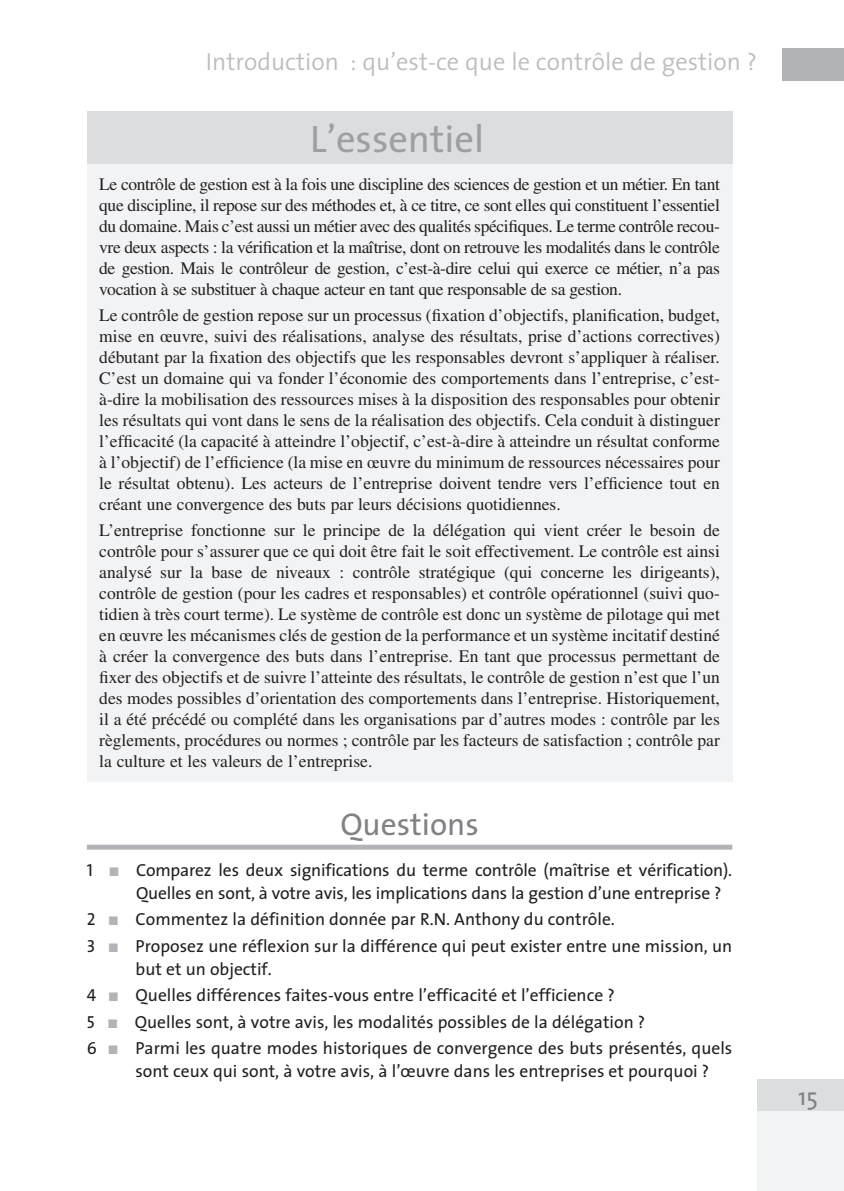
<style>
.page{position:relative;width:844px;height:1191px;background:#fff}
.page>*{position:absolute;margin:0;border:0;box-sizing:border-box;transform-origin:0 0}
.t1{font:38.5px "The Sans";color:#9d9fa2}
.t2{font:31.5px "The Sans";color:#808285}
.t3{font:300 24.5px "The Sans";color:#bcbdc0}
.t4{font:24.5px "The Sans";color:#808285}
.t5{font:17.5px/21px "Times";color:#231f20;text-align:justify}
.t6{font:17.5px/26.4px "The Sans";color:#231f20}
.s1{font-family:"The Sans Caps"}
.s2{color:#b2b3b7}
</style>
<div class="page">
<div style="left:756px;top:1079px;width:87px;height:32px;background:#dcdddf"></div>
<div style="left:756px;top:1111px;width:87px;height:79px;background:#f2f3f4"></div>
<div style="left:781px;top:48px;width:62px;height:33px;background:#b2b3b7"></div>
<div style="left:87px;top:112px;width:645px;height:670px;background:#f2f3f4"></div>
<div style="left:87px;top:112px;width:645px;height:52px;background:#dcdddf"></div>
<div style="left:87px;top:844px;width:645px;height:5px;background:#b2b3b7"></div>
<h3 class="t3" style="left:206px;top:42px;width:552px">Introduction : qu’est-ce que le contrôle de gestion ?</h3>
<h1 class="t1" style="left:310px;top:107px;width:175px">L’essentiel</h1>
<p class="t5" style="left:99px;top:173px;width:622px">Le contrôle de gestion est à la fois une discipline des sciences de gestion et un métier. En tant que discipline, il repose sur des méthodes et, à ce titre, ce sont elles qui constituent l’essentiel du domaine. Mais c’est aussi un métier avec des qualités spécifiques. Le terme contrôle recou&shy;vre deux aspects : la vérification et la maîtrise, dont on retrouve les modalités dans le contrôle de gestion. Mais le contrôleur de gestion, c’est-à-dire celui qui exerce ce métier, n’a pas vocation à se substituer à chaque acteur en tant que responsable de sa gestion.</p>
<p class="t5" style="left:99px;top:304px;width:622px">Le contrôle de gestion repose sur un processus (fixation d’objectifs, planification, budget, mise en œuvre, suivi des réalisations, analyse des résultats, prise d’actions correctives) débutant par la fixation des objectifs que les responsables devront s’appliquer à réaliser.<br>C’est un domaine qui va fonder l’économie des comportements dans l’entreprise, c’est&shy;à-dire la mobilisation des ressources mises à la disposition des responsables pour obtenir les résultats qui vont dans le sens de la réalisation des objectifs. Cela conduit à distinguer l’efficacité (la capacité à atteindre l’objectif, c’est-à-dire à atteindre un résultat conforme à l’objectif) de l’efficience (la mise en œuvre du minimum de ressources nécessaires pour le résultat obtenu). Les acteurs de l’entreprise doivent tendre vers l’efficience tout en créant une convergence des buts par leurs décisions quotidiennes.</p>
<p class="t5" style="left:99px;top:519px;width:622px">L’entreprise fonctionne sur le principe de la délégation qui vient créer le besoin de contrôle pour s’assurer que ce qui doit être fait le soit effectivement. Le contrôle est ainsi analysé sur la base de niveaux : contrôle stratégique (qui concerne les dirigeants), contrôle de gestion (pour les cadres et responsables) et contrôle opérationnel (suivi quo&shy;tidien à très court terme). Le système de contrôle est donc un système de pilotage qui met en œuvre les mécanismes clés de gestion de la performance et un système incitatif destiné à créer la convergence des buts dans l’entreprise. En tant que processus permettant de fixer des objectifs et de suivre l’atteinte des résultats, le contrôle de gestion n’est que l’un des modes possibles d’orientation des comportements dans l’entreprise. Historiquement, il a été précédé ou complété dans les organisations par d’autres modes : contrôle par les règlements, procédures ou normes ; contrôle par les facteurs de satisfaction ; contrôle par la culture et les valeurs de l’entreprise.</p>
<h2 class="t2" style="left:340px;top:798px;width:140px">Questions</h2>
<p class="t6" style="left:136px;top:858px;width:597px;line-height:22.8px;text-indent:-49px"><span class="s1">1</span> <span class="s2">■</span> Comparez les deux significations du terme contrôle (maîtrise et vérification).<br>Quelles en sont, à votre avis, les implications dans la gestion d’une entreprise ?</p>
<p class="t6" style="left:87px;top:905px;width:646px"><span class="s1">2</span> <span class="s2">■</span> Commentez la définition donnée par R.N. Anthony du contrôle.<br><span class="s1">3</span> <span class="s2">■</span> Proposez une réflexion sur la différence qui peut exister entre une mission, un</p>
<p class="t6" style="left:87px;top:955px;width:646px;text-indent:49px">but et un objectif.<br><span class="s1">4</span> <span class="s2">■</span> Quelles différences faites-vous entre l’efficacité et l’efficience ?<br><span class="s1">5</span> <span class="s2">■</span> Quelles sont, à votre avis, les modalités possibles de la délégation ?<br><span class="s1">6</span> <span class="s2">■</span> Parmi les quatre modes historiques de convergence des buts présentés, quels</p>
<p class="t6" style="left:135px;top:1057px;width:575px">sont ceux qui sont, à votre avis, à l’œuvre dans les entreprises et pourquoi ?</p>
<h3 class="t4" style="left:797px;top:1076px;width:21px">15</h3>
</div>
